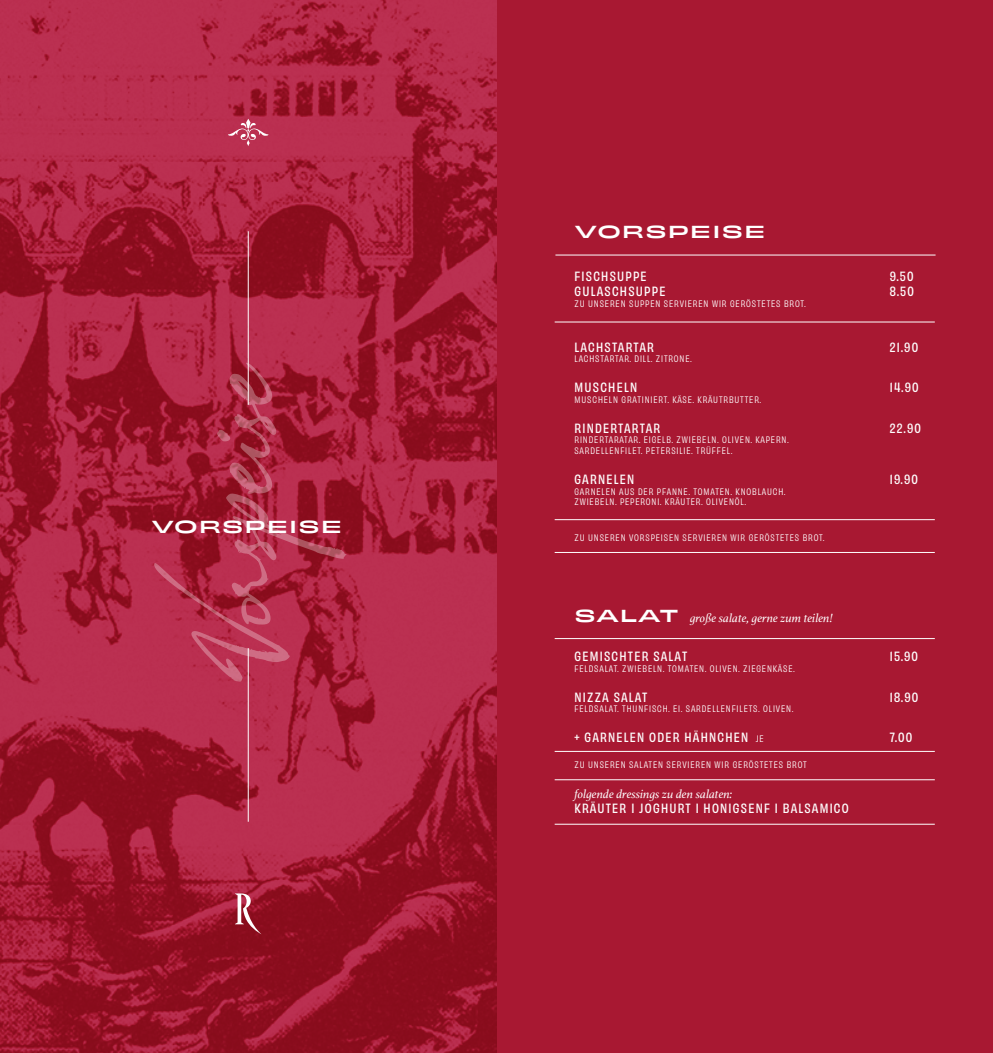
<style>
.page{position:relative;width:993px;height:1053px;background:#fff}
.page>*{position:absolute;margin:0;border:0;box-sizing:border-box;transform-origin:0 0}
.t1{font:16.25px "Obviously Extd Medi";letter-spacing:.1em;color:#fff}
.t2{font:12.5px "Obviously Narw Medi";letter-spacing:.1em;color:#fff}
.t3{font:italic 12.5px "Athelas";color:#fff}
.t4{font:8.75px "Obviously Narw";letter-spacing:.1em;color:#fff}
.s1{font-family:"Obviously Extd Medi";font-style:normal;font-size:16.25px}
.s2{font-family:"Obviously Narw";font-size:8.75px}
</style>
<div class="page">
<div style="left:0;top:0;width:992px;height:1052px;background:#a81832"></div>
<img style="left:0;top:0;width:496px;height:1052px">
<hr style="left:248px;top:231px;width:1px;height:174px;background:#fff">
<hr style="left:248px;top:648px;width:1px;height:173px;background:#fff">
<svg style="left:235px;top:893px;width:26px;height:41px"></svg>
<svg style="left:228px;top:119px;width:40px;height:27px"></svg>
<svg style="left:154px;top:362px;width:192px;height:319px;background:#ab2742"></svg>
<hr style="left:554px;top:322px;width:380px;height:1px;background:#fff">
<hr style="left:554px;top:519px;width:380px;height:1px;background:#fff">
<hr style="left:554px;top:823px;width:380px;height:1px;background:#fff">
<hr style="left:554px;top:552px;width:380px;height:1px;background:#fff">
<hr style="left:554px;top:751px;width:380px;height:1px;background:#fff">
<hr style="left:554px;top:779px;width:380px;height:1px;background:#fff">
<hr style="left:554px;top:638px;width:380px;height:1px;background:#fff">
<hr style="left:555px;top:255px;width:380px;height:1px;background:#fff">
<p class="t1" style="left:152px;top:513px;width:191px">VORSPEISE</p>
<p class="t1" style="left:575px;top:218px;width:191px">VORSPEISE</p>
<p class="t2" style="left:574px;top:267px;width:74px">FISCHSUPPE</p>
<p class="t2" style="left:889px;top:267px;width:25px">9.50</p>
<p class="t2" style="left:574px;top:282px;width:92px">GULASCHSUPPE</p>
<p class="t2" style="left:889px;top:282px;width:26px">8.50</p>
<p class="t4" style="left:574px;top:297px;width:232px">ZU UNSEREN SUPPEN SERVIEREN WIR GERÖSTETES BROT.</p>
<p class="t2" style="left:574px;top:338px;width:81px">LACHSTARTAR</p>
<p class="t2" style="left:889px;top:338px;width:30px">21.90</p>
<p class="t4" style="left:574px;top:353px;width:119px">LACHSTARTAR. DILL. ZITRONE.</p>
<p class="t2" style="left:574px;top:378px;width:64px">MUSCHELN</p>
<p class="t2" style="left:889px;top:378px;width:30px">14.90</p>
<p class="t4" style="left:574px;top:393px;width:188px">MUSCHELN GRATINIERT. KÄSE. KRÄUTRBUTTER.</p>
<p class="t2" style="left:574px;top:419px;width:87px">RINDERTARTAR</p>
<p class="t2" style="left:889px;top:419px;width:33px">22.90</p>
<p class="t4" style="left:574px;top:434px;width:215px">RINDERTARATAR. EIGELB. ZWIEBELN. OLIVEN. KAPERN.</p>
<p class="t4" style="left:574px;top:444px;width:159px">SARDELLENFILET. PETERSILIE. TRÜFFEL.</p>
<p class="t2" style="left:574px;top:470px;width:61px">GARNELEN</p>
<p class="t2" style="left:889px;top:470px;width:30px">19.90</p>
<p class="t4" style="left:574px;top:485px;width:212px">GARNELEN AUS DER PFANNE. TOMATEN. KNOBLAUCH.</p>
<p class="t4" style="left:574px;top:495px;width:173px">ZWIEBELN. PEPERONI. KRÄUTER. OLIVENÖL.</p>
<p class="t4" style="left:574px;top:531px;width:251px">ZU UNSEREN VORSPEISEN SERVIEREN WIR GERÖSTETES BROT.</p>
<p class="t3" style="left:574px;top:608px;width:260px"><span class="s1">SALAT</span> große salate, gerne zum teilen!</p>
<p class="t2" style="left:574px;top:647px;width:114px">GEMISCHTER SALAT</p>
<p class="t2" style="left:889px;top:647px;width:30px">15.90</p>
<p class="t4" style="left:574px;top:662px;width:221px">FELDSALAT. ZWIEBELN. TOMATEN. OLIVEN. ZIEGENKÄSE.</p>
<p class="t2" style="left:574px;top:687px;width:74px">NIZZA SALAT</p>
<p class="t2" style="left:889px;top:687px;width:30px">18.90</p>
<p class="t4" style="left:574px;top:702px;width:220px">FELDSALAT. THUNFISCH. EI. SARDELLENFILETS. OLIVEN.</p>
<p class="t2" style="left:574px;top:728px;width:191px">+ GARNELEN ODER HÄHNCHEN <span class="s2">JE</span></p>
<p class="t2" style="left:889px;top:728px;width:24px">7.00</p>
<p class="t4" style="left:574px;top:758px;width:234px">ZU UNSEREN SALATEN SERVIEREN WIR GERÖSTETES BROT</p>
<p class="t3" style="left:574px;top:783px;width:159px">folgende dressings zu den salaten:</p>
<p class="t2" style="left:574px;top:798px;width:276px">KRÄUTER I JOGHURT I HONIGSENF I BALSAMICO</p>
</div>
